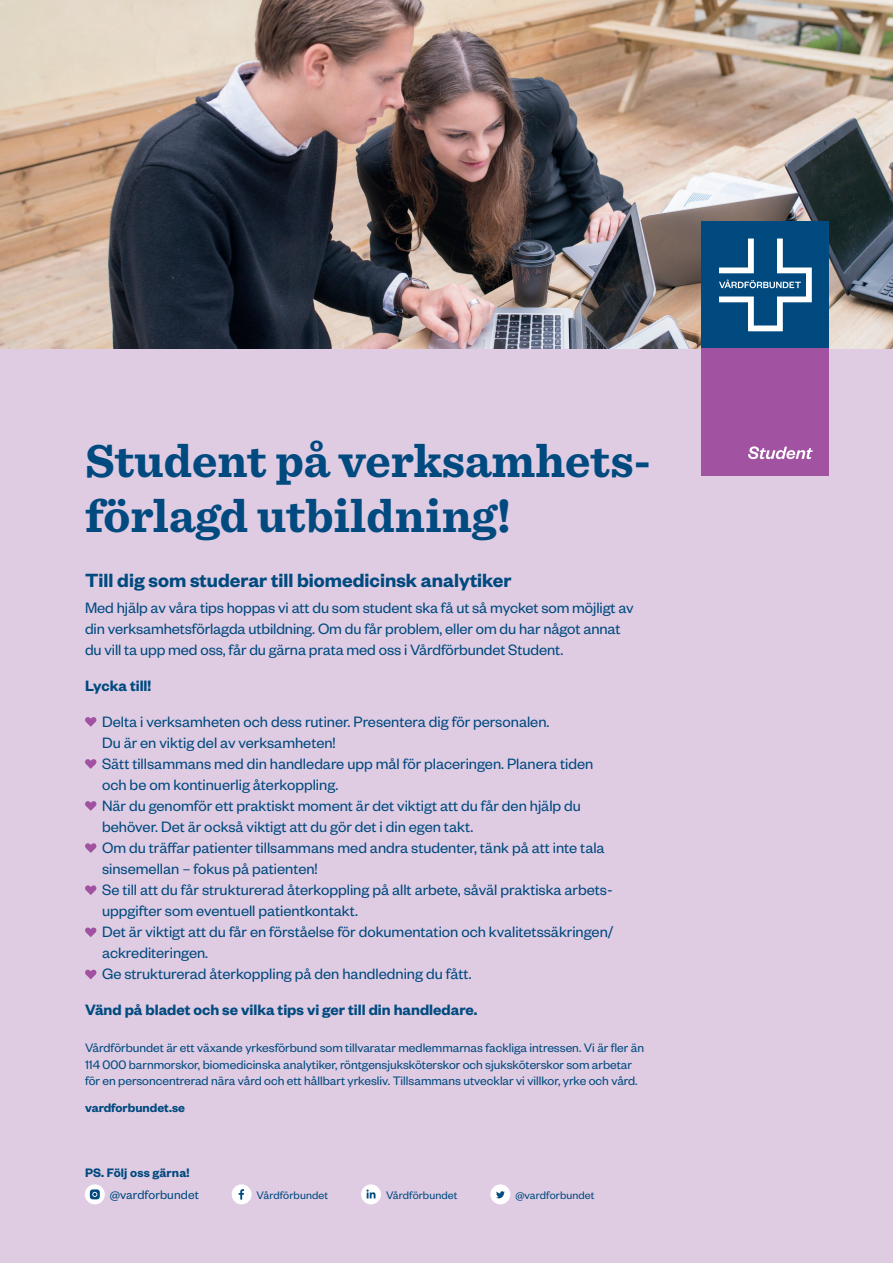
<style>
.page{position:relative;width:893px;height:1263px;background:#fff}
.page>*{position:absolute;margin:0;border:0;box-sizing:border-box;transform-origin:0 0}
.t1{font:700 48px/55.5px "Sentinel";color:#004a7f}
.t2{font:600 21px "Founders Grotesk";color:#004a7f}
.t3{font:16.5px/21px "Founders Grotesk";color:#004a7f}
.t4{font:600 16.5px "Founders Grotesk";color:#004a7f}
.t5{font:13.5px/16.5px "Founders Grotesk";color:#004a7f}
.t6{font:600 13.5px "Founders Grotesk";color:#004a7f}
.t7{font:12px "Founders Grotesk";letter-spacing:.01em;color:#004a7f}
</style>
<div class="page">
<div style="left:0;top:349px;width:893px;height:914px;background:#dfcce3"></div>
<img style="left:0;top:0;width:893px;height:349px">
<div style="left:702px;top:221px;width:127px;height:128px;background:#004a7f"></div>
<svg style="left:719px;top:238px;width:93px;height:93px"></svg>
<div style="left:702px;top:349px;width:127px;height:127px;background:#a153a1"></div>
<svg style="left:748px;top:446px;width:65px;height:13px"></svg>
<div style="left:85px;top:1184px;width:20px;height:20px;background:#fff;border-radius:50%"></div>
<svg style="left:90px;top:1189px;width:10px;height:10px"></svg>
<div style="left:232px;top:1184px;width:20px;height:20px;background:#fff;border-radius:50%"></div>
<svg style="left:239px;top:1189px;width:5px;height:10px"></svg>
<div style="left:361px;top:1184px;width:20px;height:20px;background:#fff;border-radius:50%"></div>
<svg style="left:367px;top:1189px;width:8px;height:9px"></svg>
<div style="left:490px;top:1184px;width:20px;height:20px;background:#fff;border-radius:50%"></div>
<svg style="left:496px;top:1191px;width:9px;height:7px"></svg>
<svg style="left:85px;top:717px;width:11px;height:10px"></svg>
<svg style="left:85px;top:759px;width:11px;height:10px"></svg>
<svg style="left:85px;top:801px;width:11px;height:10px"></svg>
<svg style="left:85px;top:843px;width:11px;height:10px"></svg>
<svg style="left:85px;top:885px;width:11px;height:10px"></svg>
<svg style="left:85px;top:927px;width:11px;height:10px"></svg>
<svg style="left:85px;top:970px;width:11px;height:9px"></svg>
<h1 class="t1" style="left:85px;top:431px;width:567px">Student på verksamhets&shy;förlagd utbildning!</h1>
<p class="t2" style="left:85px;top:567px;width:428px">Till dig som studerar till biomedicinsk analytiker</p>
<p class="t3" style="left:85px;top:596px;width:550px">Med hjälp av våra tips hoppas vi att du som student ska få ut så mycket som möjligt av din verksamhetsförlagda utbildning. Om du får problem, eller om du har något annat du vill ta upp med oss, får du gärna prata med oss i Vårdförbundet Student.</p>
<p class="t4" style="left:85px;top:675px;width:68px">Lycka till!</p>
<p class="t3" style="left:102px;top:710px;width:513px">Delta i verksamheten och dess rutiner. Presentera dig för personalen.<br>Du är en viktig del av verksamheten!<br>Sätt tillsammans med din handledare upp mål för placeringen. Planera tiden och be om kontinuerlig återkoppling.<br>När du genomför ett praktiskt moment är det viktigt att du får den hjälp du behöver. Det är också viktigt att du gör det i din egen takt.<br>Om du träffar patienter tillsammans med andra studenter, tänk på att inte tala sinsemellan – fokus på patienten!<br>Se till att du får strukturerad återkoppling på allt arbete, såväl praktiska arbets&shy;uppgifter som eventuell patientkontakt.<br>Det är viktigt att du får en förståelse för dokumentation och kvalitetssäkringen/ ackrediteringen.<br>Ge strukturerad återkoppling på den handledning du fått.</p>
<p class="t4" style="left:85px;top:999px;width:394px">Vänd på bladet och se vilka tips vi ger till din handledare.</p>
<p class="t5" style="left:85px;top:1039px;width:560px">Vårdförbundet är ett växande yrkesförbund som tillvaratar medlemmarnas fackliga intressen. Vi är fler än<br>114 000 barnmorskor, biomedicinska analytiker, röntgensjuksköterskor och sjuksköterskor som arbetar för en personcentrerad nära vård och ett hållbart yrkesliv. Tillsammans utvecklar vi villkor, yrke och vård.</p>
<p class="t6" style="left:85px;top:1099px;width:102px">vardforbundet.se</p>
<p class="t6" style="left:85px;top:1164px;width:106px">PS. Följ oss gärna!</p>
<p class="t5" style="left:110px;top:1186px;width:91px">@vardforbundet</p>
<p class="t7" style="left:257px;top:1188px;width:73px">Vårdförbundet</p>
<p class="t7" style="left:386px;top:1188px;width:73px">Vårdförbundet</p>
<p class="t7" style="left:515px;top:1188px;width:81px">@vardforbundet</p>
</div>
